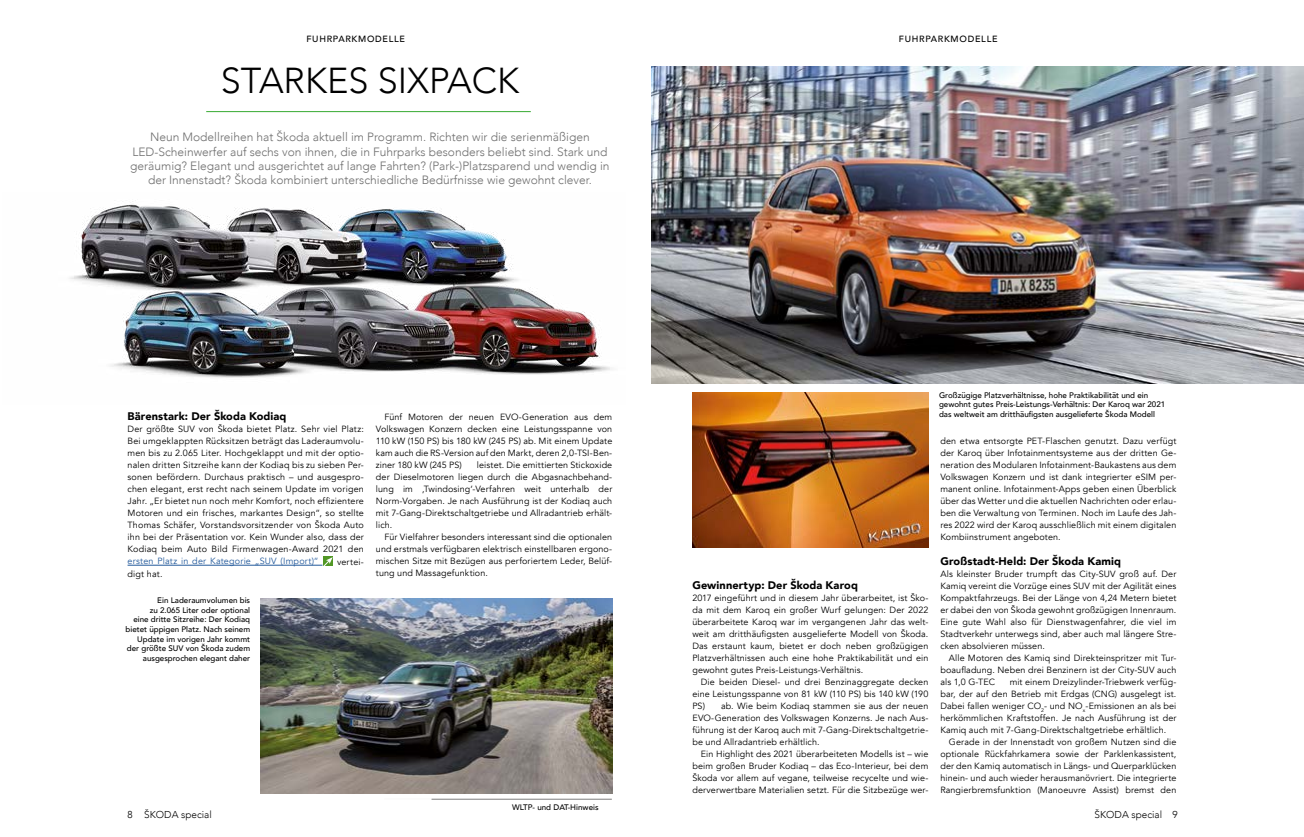
<style>
.page{position:relative;width:1304px;height:837px;background:#fff}
.page>*{position:absolute;margin:0;border:0;box-sizing:border-box;transform-origin:0 0}
.t1{font:300 36px "Avenir";color:#000}
.t2{font:300 12px/14.4px "Avenir";color:#6e6e6e;text-align:center}
.t3{font:900 11px "Avenir";letter-spacing:.005em;color:#000}
.t4{font:300 10px "Avenir";color:#000}
.t5{font:9px/12px "Avenir";letter-spacing:.01em;color:#000;text-align:justify}
.t6{font:9px "Avenir";letter-spacing:.02em;color:#22599b}
.t7{font:500 9px "Avenir";letter-spacing:.08em;color:#000}
.t8{font:500 8px/9.6px "Avenir";color:#000;text-align:right}
</style>
<div class="page">
<hr style="left:206px;top:111px;width:325px;height:1px;background:#37aa32">
<img style="left:70px;top:201px;width:540px;height:177px">
<hr style="left:128px;top:564px;width:194px;height:1px;background:#22599b">
<div style="left:324px;top:556px;width:9px;height:10px;background:#519725"></div>
<svg style="left:321px;top:557px;width:12px;height:9px"></svg>
<img style="left:261px;top:598px;width:351px;height:195px">
<img style="left:652px;top:66px;width:652px;height:317px">
<img style="left:692px;top:393px;width:236px;height:154px">
<hr style="left:384px;top:798px;width:228px;height:1px;background:#f9f9f9">
<hr style="left:432px;top:798px;width:180px;height:1px;background:#000">
<p class="t7" style="left:306px;top:31px;width:100px">FUHRPARKMODELLE</p>
<p class="t7" style="left:899px;top:31px;width:100px">FUHRPARKMODELLE</p>
<h1 class="t1" style="left:221px;top:59px;width:300px">STARKES SIXPACK</h1>
<p class="t2" style="left:130px;top:130px;width:481px">Neun Modellreihen hat Škoda aktuell im Programm. Richten wir die serienmäßigen LED-Scheinwerfer auf sechs von ihnen, die in Fuhrparks besonders beliebt sind. Stark und geräumig? Elegant und ausgerichtet auf lange Fahrten? (Park-)Platzsparend und wendig in der Innenstadt? Škoda kombiniert unterschiedliche Bedürfnisse wie gewohnt clever.</p>
<p class="t3" style="left:128px;top:407px;width:161px">Bärenstark: Der Škoda Kodiaq</p>
<p class="t5" style="left:128px;top:423px;width:238px">Der größte SUV von Škoda bietet Platz. Sehr viel Platz:<br>Bei umgeklappten Rücksitzen beträgt das Laderaumvolu&shy;men bis zu 2.065 Liter. Hochgeklappt und mit der optio&shy;nalen dritten Sitzreihe kann der Kodiaq bis zu sieben Per&shy;sonen befördern. Durchaus praktisch – und ausgespro&shy;chen elegant, erst recht nach seinem Update im vorigen Jahr. „Er bietet nun noch mehr Komfort, noch effizientere Motoren und ein frisches, markantes Design“, so stellte Thomas Schäfer, Vorstandsvorsitzender von Škoda Auto ihn bei der Präsentation vor. Kein Wunder also, dass der Kodiaq beim Auto Bild Firmenwagen-Award 2021 den</p>
<p class="t6" style="left:128px;top:556px;width:193px">ersten Platz in der Kategorie „SUV (Import)“</p>
<p class="t5" style="left:337px;top:555px;width:28px">vertei-</p>
<p class="t5" style="left:128px;top:567px;width:37px">digt hat.</p>
<p class="t8" style="left:126px;top:595px;width:126px">Ein Laderaumvolumen bis<br>zu 2.065 Liter oder optional<br>eine dritte Sitzreihe: Der Kodiaq bietet üppigen Platz. Nach seinem<br>Update im vorigen Jahr kommt der größte SUV von Škoda zudem ausgesprochen elegant daher</p>
<p class="t5" style="left:376px;top:411px;width:238px;text-indent:9px">Fünf Motoren der neuen EVO-Generation aus dem Volkswagen Konzern decken eine Leistungsspanne von 110 kW (150 PS) bis 180 kW (245 PS) ab. Mit einem Update kam auch die RS-Version auf den Markt, deren 2,0-TSI-Ben&shy;ziner 180 kW (245 PS)</p>
<p class="t5" style="left:376px;top:459px;width:238px;text-indent:101px">leistet. Die emittierten Stickoxide der Dieselmotoren liegen durch die Abgasnachbehand&shy;lung im ‚Twindosing‘-Verfahren weit unterhalb der Norm-Vorgaben. Je nach Ausführung ist der Kodiaq auch mit 7-Gang-Direktschaltgetriebe und Allradantrieb erhält&shy;lich.</p>
<p class="t5" style="left:376px;top:531px;width:238px;text-indent:9px">Für Vielfahrer besonders interessant sind die optionalen und erstmals verfügbaren elektrisch einstellbaren ergono&shy;mischen Sitze mit Bezügen aus perforiertem Leder, Belüf&shy;tung und Massagefunktion.</p>
<p class="t3" style="left:692px;top:575px;width:167px">Gewinnertyp: Der Škoda Karoq</p>
<p class="t5" style="left:692px;top:591px;width:238px">2017 eingeführt und in diesem Jahr überarbeitet, ist Ško&shy;da mit dem Karoq ein großer Wurf gelungen: Der 2022 überarbeitete Karoq war im vergangenen Jahr das welt&shy;weit am dritthäufigsten ausgelieferte Modell von Škoda.<br>Das erstaunt kaum, bietet er doch neben großzügigen Platzverhältnissen auch eine hohe Praktikabilität und ein gewohnt gutes Preis-Leistungs-Verhältnis.</p>
<p class="t5" style="left:692px;top:675px;width:238px;text-indent:9px">Die beiden Diesel- und drei Benzinaggregate decken eine Leistungsspanne von 81 kW (110 PS) bis 140 kW (190<br>PS) ab. Wie beim Kodiaq stammen sie aus der neuen EVO-Generation des Volkswagen Konzerns. Je nach Aus&shy;führung ist der Karoq auch mit 7-Gang-Direktschaltgetrie&shy;be und Allradantrieb erhältlich.</p>
<p class="t5" style="left:692px;top:747px;width:238px;text-indent:9px">Ein Highlight des 2021 überarbeiteten Modells ist – wie beim großen Bruder Kodiaq – das Eco-Interieur, bei dem Škoda vor allem auf vegane, teilweise recycelte und wie&shy;derverwertbare Materialien setzt. Für die Sitzbezüge wer-</p>
<p class="t8" style="left:939px;top:389px;width:228px;text-align:left">Großzügige Platzverhältnisse, hohe Praktikabilität und ein gewohnt gutes Preis-Leistungs-Verhältnis: Der Karoq war 2021 das weltweit am dritthäufigsten ausgelieferte Škoda Modell</p>
<p class="t5" style="left:940px;top:435px;width:238px">den etwa entsorgte PET-Flaschen genutzt. Dazu verfügt der Karoq über Infotainmentsysteme aus der dritten Ge&shy;neration des Modularen Infotainment-Baukastens aus dem Volkswagen Konzern und ist dank integrierter eSIM per&shy;manent online. Infotainment-Apps geben einen Überblick über das Wetter und die aktuellen Nachrichten oder erlau&shy;ben die Verwaltung von Terminen. Noch im Laufe des Jah&shy;res 2022 wird der Karoq ausschließlich mit einem digitalen Kombiinstrument angeboten.</p>
<p class="t3" style="left:940px;top:551px;width:182px">Großstadt-Held: Der Škoda Kamiq</p>
<p class="t5" style="left:940px;top:567px;width:238px">Als kleinster Bruder trumpft das City-SUV groß auf. Der Kamiq vereint die Vorzüge eines SUV mit der Agilität eines Kompaktfahrzeugs. Bei der Länge von 4,24 Metern bietet er dabei den von Škoda gewohnt großzügigen Innenraum.<br>Eine gute Wahl also für Dienstwagenfahrer, die viel im Stadtverkehr unterwegs sind, aber auch mal längere Stre&shy;cken absolvieren müssen.</p>
<p class="t5" style="left:940px;top:651px;width:238px;text-indent:9px">Alle Motoren des Kamiq sind Direkteinspritzer mit Tur&shy;boaufladung. Neben drei Benzinern ist der City-SUV auch als 1,0 G-TEC</p>
<p class="t5" style="left:940px;top:675px;width:238px;text-indent:69px">mit einem Dreizylinder-Triebwerk verfüg&shy;bar, der auf den Betrieb mit Erdgas (CNG) ausgelegt ist.<br>Dabei fallen weniger CO<sub>2</sub>- und NO<sub>x</sub>-Emissionen an als bei herkömmlichen Kraftstoffen. Je nach Ausführung ist der Kamiq auch mit 7-Gang-Direktschaltgetriebe erhältlich.</p>
<p class="t5" style="left:940px;top:735px;width:238px;text-indent:9px">Gerade in der Innenstadt von großem Nutzen sind die optionale Rückfahrkamera sowie der Parklenkassistent, der den Kamiq automatisch in Längs- und Querparklücken hinein- und auch wieder herausmanövriert. Die integrierte Rangierbremsfunktion (Manoeuvre Assist) bremst den</p>
<p class="t8" style="left:512px;top:801px;width:88px">WLTP- und DAT-Hinweis</p>
<p class="t4" style="left:128px;top:808px;width:86px">8 ŠKODA special</p>
<p class="t4" style="left:1095px;top:808px;width:85px">ŠKODA special 9</p>
</div>
